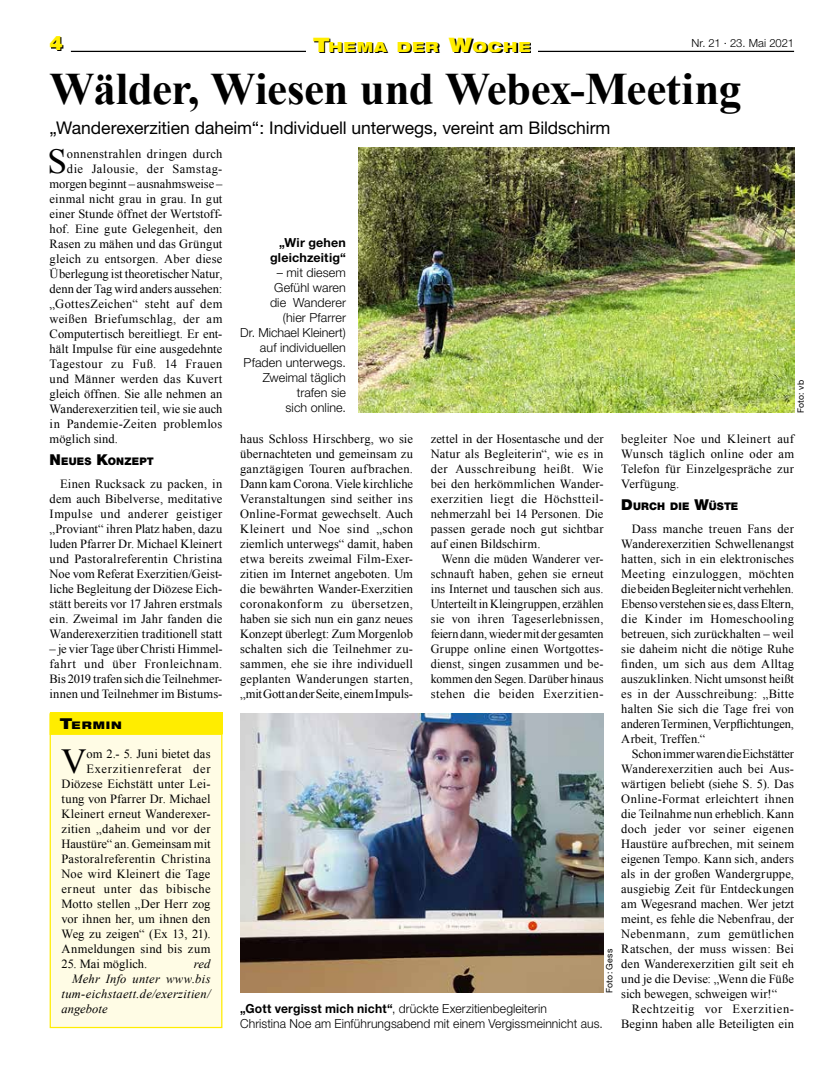
<style>
.page{position:relative;width:826px;height:1074px;background:#fff}
.page>*{position:absolute;margin:0;border:0;box-sizing:border-box;transform-origin:0 0}
.t1{font:700 45px "Times New Roman";letter-spacing:-.01em;color:#000}
.t2{font:35.12px "Times New Roman";color:#000}
.t3{font:900 20px "Helvetica Neue";color:#ffed00}
.t4{font:17.5px "Helvetica Neue";letter-spacing:-.005em;color:#000}
.t5{font:900 expanded 14px "Helvetica Neue";letter-spacing:.07em;color:#ffed00}
.t6{font:12.5px/15px "Times New Roman";letter-spacing:.01em;color:#000;text-align:justify}
.t7{font:300 12.5px/15px "Helvetica Neue";letter-spacing:.005em;color:#000;text-align:right}
.t8{font:italic 12.5px "Times New Roman";letter-spacing:.02em;color:#000}
.t9{font:12.5px "Times New Roman";letter-spacing:.035em;color:#000}
.t10{font:12.5px "Times New Roman";letter-spacing:.03em;color:#000}
.t11{font:700 12.5px/15px "Helvetica Neue";letter-spacing:.015em;color:#000;text-align:right}
.t12{font:italic 12.5px "Times New Roman";color:#000}
.t13{font:300 11.25px "Helvetica Neue LT";color:#000}
.t14{font:900 10.5px "Helvetica Neue";letter-spacing:.01em;color:#000}
.t15{font:900 expanded 10.5px "Helvetica Neue";letter-spacing:.085em;color:#000}
.t16{font:8.75px "Helvetica Neue";letter-spacing:.01em;color:#000}
.s1{font-size:20px}
.s2{font-size:15px}
.s3{font-weight:700}
</style>
<div class="page">
<svg style="left:52px;top:37px;width:12px;height:14px"></svg>
<hr style="left:71px;top:51px;width:723px;height:1px;background:#000">
<div style="left:306px;top:37px;width:231px;height:18px;background:#fff"></div>
<svg style="left:314px;top:38px;width:217px;height:15px"></svg>
<div style="left:50px;top:713px;width:172px;height:314px;background:#fffce5"></div>
<div style="left:50px;top:713px;width:172px;height:315px;border:1px solid #ffed00"></div>
<div style="left:50px;top:713px;width:172px;height:22px;background:#ffed00"></div>
<img style="left:359px;top:148px;width:435px;height:265px">
<img style="left:240px;top:713px;width:363px;height:280px">
<h3 class="t3" style="left:50px;top:31px;width:15px">4</h3>
<p class="t5" style="left:313px;top:37px;width:127px"><span class="s1">T</span>HEMA DER</p>
<p class="t13" style="left:691px;top:36px;width:104px">Nr. 21 · 23. Mai 2021</p>
<p class="t5" style="left:449px;top:37px;width:83px"><span class="s1">W</span>OCHE</p>
<h1 class="t1" style="left:50px;top:58px;width:693px">Wälder, Wiesen und Webex-Meeting</h1>
<h3 class="t4" style="left:50px;top:117px;width:562px">„Wanderexerzitien daheim“: Individuell unterwegs, vereint am Bildschirm</h3>
<h2 class="t2" style="left:47px;top:137px;width:21px">S</h2>
<p class="t6" style="left:67px;top:146px;width:157px">onnenstrahlen dringen durch</p>
<p class="t9" style="left:67px;top:160px;width:157px">die Jalousie, der Samstag-</p>
<p class="t6" style="left:50px;top:176px;width:174px">morgen beginnt – ausnahmsweise –</p>
<p class="t6" style="left:50px;top:191px;width:174px">einmal nicht grau in grau. In gut</p>
<p class="t6" style="left:50px;top:206px;width:174px">einer Stunde öffnet der Wertstoff-</p>
<p class="t6" style="left:50px;top:221px;width:174px">hof. Eine gute Gelegenheit, den</p>
<p class="t6" style="left:50px;top:236px;width:174px">Rasen zu mähen und das Grüngut</p>
<p class="t6" style="left:50px;top:251px;width:174px">gleich zu entsorgen. Aber diese</p>
<p class="t6" style="left:50px;top:266px;width:174px">Überlegung ist theoretischer Natur,</p>
<p class="t6" style="left:50px;top:281px;width:174px">denn der Tag wird anders aussehen:</p>
<p class="t6" style="left:50px;top:296px;width:174px">„GottesZeichen“ steht auf dem</p>
<p class="t10" style="left:50px;top:310px;width:174px">weißen Briefumschlag, der am</p>
<p class="t6" style="left:50px;top:326px;width:174px">Computertisch bereitliegt. Er ent-</p>
<p class="t6" style="left:50px;top:341px;width:174px">hält Impulse für eine ausgedehnte</p>
<p class="t9" style="left:50px;top:355px;width:174px">Tagestour zu Fuß. 14 Frauen</p>
<p class="t6" style="left:50px;top:371px;width:174px">und Männer werden das Kuvert</p>
<p class="t6" style="left:50px;top:386px;width:174px">gleich öffnen. Sie alle nehmen an</p>
<p class="t6" style="left:50px;top:401px;width:174px">Wanderexerzitien teil, wie sie auch</p>
<p class="t6" style="left:50px;top:416px;width:174px">in Pandemie-Zeiten problemlos</p>
<p class="t6" style="left:50px;top:431px;width:70px">möglich sind.</p>
<p class="t14" style="left:50px;top:455px;width:106px"><span class="s2">N</span>EUES <span class="s2">K</span>ONZEPT</p>
<p class="t6" style="left:50px;top:476px;width:174px;text-indent:11px">Einen Rucksack zu packen, in dem auch Bibelverse, meditative Impulse und anderer geistiger „Proviant“ ihren Platz haben, dazu luden Pfarrer Dr. Michael Kleinert und Pastoralreferentin Christina Noe vom Referat Exerzitien/Geist&shy;liche Begleitung der Diözese Eich&shy;stätt bereits vor 17 Jahren erstmals ein. Zweimal im Jahr fanden die Wanderexerzitien traditionell statt</p>
<p class="t6" style="left:50px;top:641px;width:174px">– je vier Tage über Christi Himmel&shy;fahrt und über Fronleichnam.<br>Bis 2019 trafen sich die Teilnehmer&shy;innen und Teilnehmer im Bistums-</p>
<p class="t11" style="left:270px;top:234px;width:77px">„Wir gehen gleichzeitig“</p>
<p class="t7" style="left:240px;top:264px;width:107px">– mit diesem<br>Gefühl waren<br>die Wanderer<br>(hier Pfarrer<br>Dr. Michael Kleinert) auf individuellen<br>Pfaden unterwegs.<br>Zweimal täglich trafen sie<br>sich online.</p>
<p class="t16" style="left:795px;top:413px;width:34px;rotate:-90deg">Foto: vb</p>
<p class="t6" style="left:240px;top:431px;width:174px">haus Schloss Hirschberg, wo sie übernachteten und gemeinsam zu ganztägigen Touren aufbrachen.<br>Dann kam Corona. Viele kirchliche Veranstaltungen sind seither ins Online-Format gewechselt. Auch Kleinert und Noe sind „schon ziemlich unterwegs“ damit, haben etwa bereits zweimal Film-Exer&shy;zitien im Internet angeboten. Um die bewährten Wander-Exerzitien coronakonform zu übersetzen, haben sie sich nun ein ganz neues Konzept überlegt: Zum Morgenlob schalten sich die Teilnehmer zu&shy;sammen, ehe sie ihre individuell geplanten Wanderungen starten, „mit Gott an der Seite, einem Impuls-</p>
<p class="t6" style="left:431px;top:431px;width:174px">zettel in der Hosentasche und der Natur als Begleiterin“, wie es in der Ausschreibung heißt. Wie bei den herkömmlichen Wander&shy;exerzitien liegt die Höchstteil&shy;nehmerzahl bei 14 Personen. Die passen gerade noch gut sichtbar auf einen Bildschirm.</p>
<p class="t6" style="left:621px;top:431px;width:174px">begleiter Noe und Kleinert auf Wunsch täglich online oder am Telefon für Einzelgespräche zur Verfügung.</p>
<p class="t14" style="left:621px;top:500px;width:119px"><span class="s2">D</span>URCH DIE <span class="s2">W</span>ÜSTE</p>
<p class="t6" style="left:621px;top:521px;width:174px;text-indent:11px">Dass manche treuen Fans der Wanderexerzitien Schwellenangst hatten, sich in ein elektronisches Meeting einzuloggen, möchten die beiden Begleiter nicht verhehlen.<br>Ebenso verstehen sie es, dass Eltern, die Kinder im Homeschooling betreuen, sich zurückhalten – weil sie daheim nicht die nötige Ruhe finden, um sich aus dem Alltag auszuklinken. Nicht umsonst heißt es in der Ausschreibung: „Bitte halten Sie sich die Tage frei von anderen Terminen, Verpflichtungen, Arbeit, Treffen.“</p>
<p class="t6" style="left:621px;top:746px;width:174px;text-indent:11px">Schon immer waren die Eichstätter Wanderexerzitien auch bei Aus&shy;wärtigen beliebt (siehe S. 5). Das Online-Format erleichtert ihnen die Teilnahme nun erheblich. Kann doch jeder vor seiner eigenen Haustüre aufbrechen, mit seinem eigenen Tempo. Kann sich, anders als in der großen Wandergruppe, ausgiebig Zeit für Entdeckungen am Wegesrand machen. Wer jetzt meint, es fehle die Nebenfrau, der Nebenmann, zum gemütlichen Ratschen, der muss wissen: Bei den Wanderexerzitien gilt seit eh und je die Devise: „Wenn die Füße sich bewegen, schweigen wir!“</p>
<p class="t6" style="left:621px;top:1001px;width:174px;text-align:right">Rechtzeitig vor Exerzitien-<br>Beginn haben alle Beteiligten ein</p>
<p class="t6" style="left:431px;top:551px;width:174px;text-indent:11px">Wenn die müden Wanderer ver&shy;schnauft haben, gehen sie erneut ins Internet und tauschen sich aus.<br>Unterteilt in Kleingruppen, erzählen sie von ihren Tageserlebnissen, feiern dann, wieder mit der gesamten Gruppe online einen Wortgottes&shy;dienst, singen zusammen und be&shy;kommen den Segen. Darüber hinaus stehen die beiden Exerzitien-</p>
<p class="t15" style="left:60px;top:718px;width:63px"><span class="s2">T</span>ERMIN</p>
<p class="t6" style="left:61px;top:746px;width:150px;text-align:right">om 2.- 5. Juni bietet das<br>Exerzitienreferat der<br>Diözese Eichstätt unter Lei&shy;tung von Pfarrer Dr. Michael<br>Kleinert erneut Wanderexer&shy;zitien „daheim und vor der<br>Haustüre“ an. Gemeinsam mit<br>Pastoralreferentin Christina<br>Noe wird Kleinert die Tage erneut unter das bibische<br>Motto stellen „Der Herr zog vor ihnen her, um ihnen den<br>Weg zu zeigen“ (Ex 13, 21).<br>Anmeldungen sind bis zum</p>
<p class="t6" style="left:61px;top:956px;width:87px">25. Mai möglich.</p>
<p class="t8" style="left:194px;top:955px;width:18px">red</p>
<p class="t8" style="left:72px;top:970px;width:140px">Mehr Info unter www.bis</p>
<p class="t8" style="left:61px;top:985px;width:150px">tum-eichstaett.de/exerzitien/</p>
<p class="t12" style="left:61px;top:1000px;width:48px">angebote</p>
<h2 class="t2" style="left:61px;top:737px;width:27px">V</h2>
<p class="t16" style="left:604px;top:992px;width:45px;rotate:-90deg">Foto: Gess</p>
<p class="t7" style="left:240px;top:1001px;width:364px;text-align:left"><span class="s3">„Gott vergisst mich nicht“</span>, drückte Exerzitienbegleiterin<br>Christina Noe am Einführungsabend mit einem Vergissmeinnicht aus.</p>
</div>
